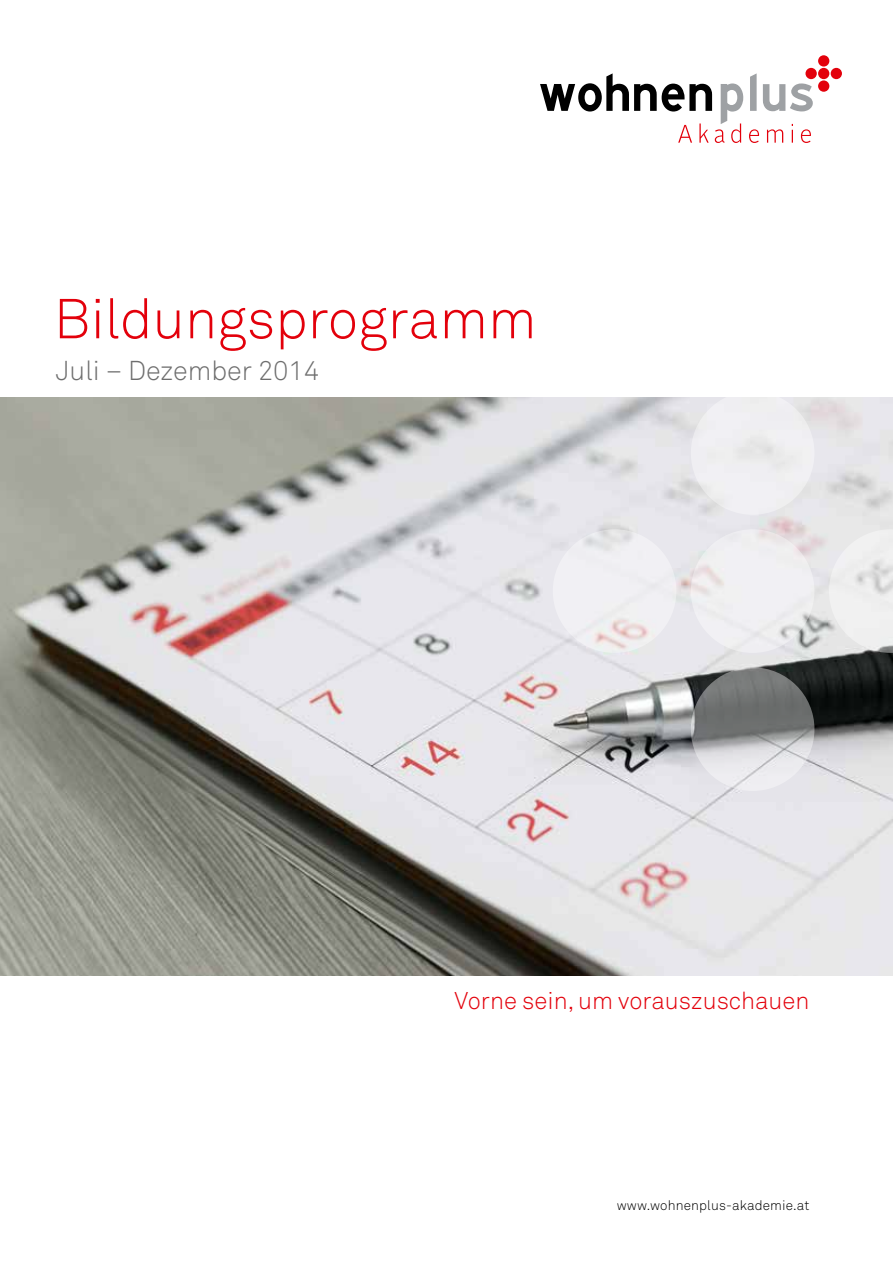
<style>
.page{position:relative;width:893px;height:1263px;background:#fff}
.page>*{position:absolute;margin:0;border:0;box-sizing:border-box;transform-origin:0 0}
.t1{font:300 55.5px "Akkurat";color:#e3000b}
.t2{font:300 27px "Akkurat";color:#6e6e6e}
.t3{font:300 24px "Akkurat";color:#e3000b}
.t4{font:300 13.5px "Akkurat";letter-spacing:.01em;color:#000}
</style>
<div class="page">
<img style="left:0;top:398px;width:893px;height:578px">
<div style="left:691px;top:529px;width:123px;height:124px;background:#f1f0f2;border-radius:50%"></div>
<svg style="left:553px;top:529px;width:123px;height:124px;fill:#f1f0f4"></svg>
<svg style="left:829px;top:529px;width:64px;height:124px"></svg>
<svg style="left:691px;top:667px;width:123px;height:124px;background:#9c9d9e"></svg>
<div style="left:691px;top:391px;width:123px;height:124px;background:#efeff2;border-radius:50%"></div>
<div style="left:818px;top:68px;width:11px;height:11px;background:#e3000b;border-radius:50%"></div>
<div style="left:805px;top:68px;width:12px;height:11px;background:#e3000b;border-radius:50%"></div>
<div style="left:831px;top:68px;width:11px;height:11px;background:#e3000b;border-radius:50%"></div>
<div style="left:818px;top:80px;width:11px;height:12px;background:#e3000b;border-radius:50%"></div>
<div style="left:818px;top:55px;width:11px;height:12px;background:#e3000b;border-radius:50%"></div>
<svg style="left:750px;top:73px;width:7px;height:38px"></svg>
<svg style="left:763px;top:83px;width:50px;height:28px"></svg>
<svg style="left:540px;top:73px;width:203px;height:70px"></svg>
<svg style="left:749px;top:129px;width:10px;height:14px"></svg>
<svg style="left:767px;top:129px;width:16px;height:14px"></svg>
<svg style="left:792px;top:124px;width:1px;height:19px"></svg>
<svg style="left:801px;top:129px;width:10px;height:14px"></svg>
<h1 class="t1" style="left:54px;top:286px;width:484px">Bildungsprogramm</h1>
<p class="t2" style="left:56px;top:354px;width:265px">Juli – Dezember 2014</p>
<p class="t3" style="left:455px;top:987px;width:356px">Vorne sein, um vorauszuschauen</p>
<p class="t4" style="left:617px;top:1197px;width:194px">www.wohnenplus-akademie.at</p>
</div>
